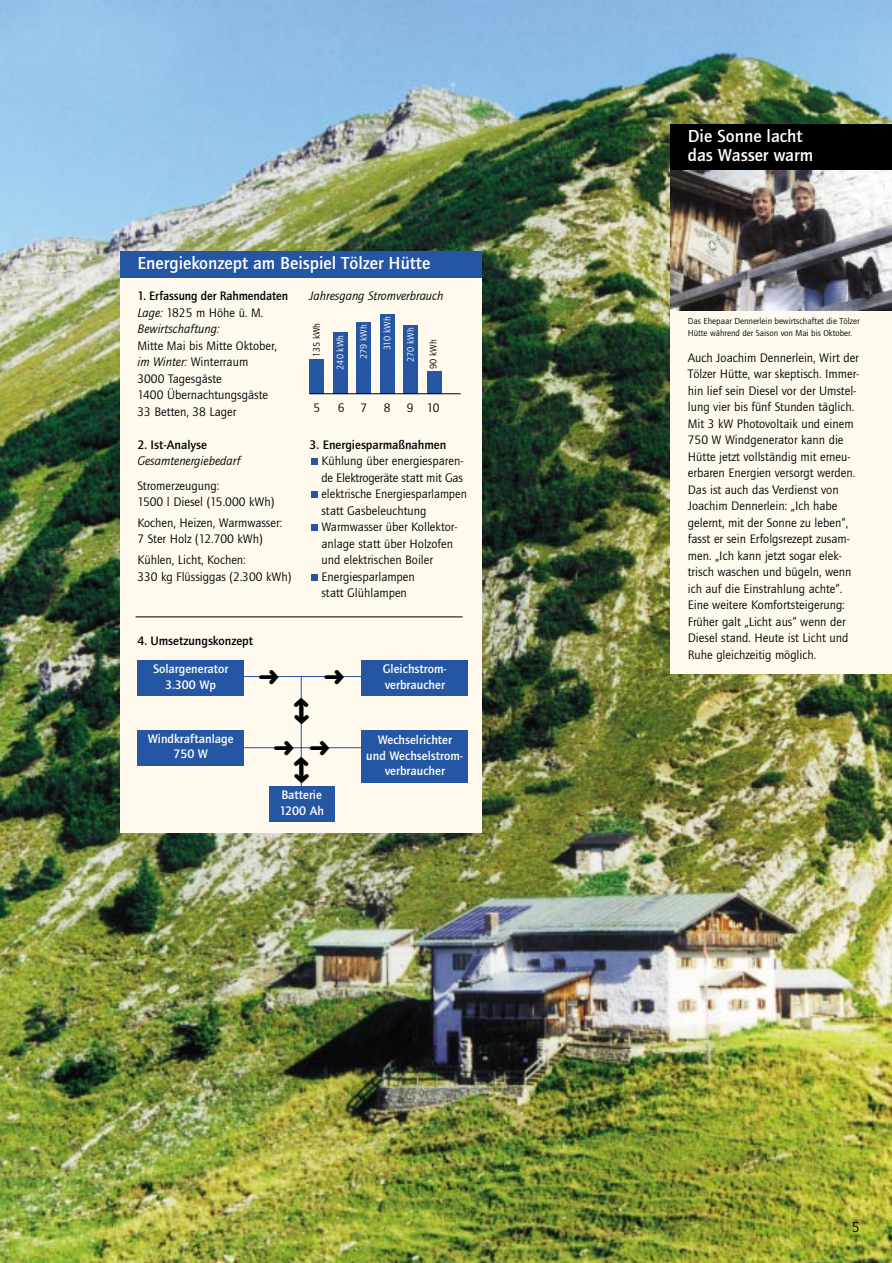
<style>
.page{position:relative;width:892px;height:1263px;background:#fff}
.page>*{position:absolute;margin:0;border:0;box-sizing:border-box;transform-origin:0 0}
.t1{font:500 18px/19.5px "Quay Sans";color:#fff}
.t2{font:15px "Quay Sans";color:#000}
.t3{font:12.75px/16.5px "Quay Sans";color:#000}
.t4{font:500 12.75px/15.3px "Quay Sans";color:#fff;text-align:center}
.t5{font:500 12.75px/16.5px "Quay Sans";color:#000}
.t6{font:italic 12.75px "Quay Sans";color:#000}
.t7{font:9.75px "Quay Sans";color:#fff}
.t8{font:9.75px "Quay Sans";color:#000}
.t9{font:9px/12px "Quay Sans";color:#000}
.s1{font-weight:400;font-style:italic}
.s2{font-weight:400}
.s3{font-style:italic}
</style>
<div class="page">
<img style="left:0;top:0;width:891px;height:1263px">
<svg style="left:294px;top:698px;width:14px;height:26px"></svg>
<svg style="left:274px;top:741px;width:55px;height:42px;background:#f5f2ea"></svg>
<svg style="left:259px;top:670px;width:19px;height:14px"></svg>
<svg style="left:324px;top:670px;width:20px;height:14px"></svg>
<h1 class="t1" style="left:137px;top:255px;width:294px">Energiekonzept am Beispiel Tölzer Hütte</h1>
<p class="t5" style="left:137px;top:289px;width:152px">1. Erfassung der Rahmendaten<br><span class="s1">Lage:</span> <span class="s2">1825 m Höhe ü. M.<br></span><span class="s1">Bewirtschaftung:</span></p>
<p class="t3" style="left:137px;top:338px;width:141px">Mitte Mai bis Mitte Oktober, <span class="s3">im Winter:</span> Winterraum<br>3000 Tagesgäste<br>1400 Übernachtungsgäste<br>33 Betten, 38 Lager</p>
<p class="t5" style="left:137px;top:437px;width:71px">2. Ist-Analyse</p>
<p class="t6" style="left:137px;top:456px;width:104px">Gesamtenergiebedarf</p>
<p class="t3" style="left:137px;top:478px;width:138px">Stromerzeugung:<br>1500 l Diesel (15.000 kWh)</p>
<p class="t3" style="left:137px;top:516px;width:146px">Kochen, Heizen, Warmwasser:<br>7 Ster Holz (12.700 kWh)</p>
<p class="t3" style="left:137px;top:553px;width:155px">Kühlen, Licht, Kochen:<br>330 kg Flüssiggas (2.300 kWh)</p>
<p class="t6" style="left:309px;top:291px;width:135px">Jahresgang Stromverbrauch</p>
<p class="t7" style="left:336px;top:370px;width:36px;rotate:-90deg">240 kWh</p>
<p class="t7" style="left:360px;top:359px;width:36px;rotate:-90deg">279 kWh</p>
<p class="t7" style="left:383px;top:350px;width:35px;rotate:-90deg">310 kWh</p>
<p class="t7" style="left:407px;top:362px;width:36px;rotate:-90deg">270 kWh</p>
<p class="t8" style="left:429px;top:369px;width:31px;rotate:-90deg">90 kWh</p>
<p class="t8" style="left:313px;top:357px;width:36px;rotate:-90deg">135 kWh</p>
<p class="t3" style="left:313px;top:401px;width:8px">5</p>
<p class="t3" style="left:338px;top:401px;width:8px">6</p>
<p class="t3" style="left:360px;top:401px;width:8px">7</p>
<p class="t3" style="left:384px;top:401px;width:8px">8</p>
<p class="t3" style="left:407px;top:401px;width:34px">9 10</p>
<p class="t5" style="left:309px;top:437px;width:138px">3. Energiesparmaßnahmen</p>
<p class="t3" style="left:321px;top:454px;width:147px">Kühlung über energiesparen&shy;de Elektrogeräte statt mit Gas elektrische Energiesparlampen statt Gasbeleuchtung<br>Warmwasser über Kollektor&shy;anlage statt über Holzofen und elektrischen Boiler<br>Energiesparlampen<br>statt Glühlampen</p>
<p class="t5" style="left:137px;top:634px;width:117px">4. Umsetzungskonzept</p>
<p class="t4" style="left:153px;top:663px;width:77px">Solargenerator<br>3.300 Wp</p>
<p class="t4" style="left:148px;top:732px;width:87px">Windkraftanlage<br>750 W</p>
<p class="t4" style="left:279px;top:789px;width:46px;text-align:left">Batterie<br>1200 Ah</p>
<p class="t4" style="left:382px;top:663px;width:66px;text-align:left">Gleichstrom&shy;verbraucher</p>
<p class="t4" style="left:366px;top:734px;width:98px">Wechselrichter und Wechselstrom&shy;verbraucher</p>
<h1 class="t1" style="left:687px;top:128px;width:127px">Die Sonne lacht das Wasser warm</h1>
<p class="t9" style="left:687px;top:316px;width:173px">Das Ehepaar Dennerlein bewirtschaftet die Tölzer<br>Hütte während der Saison von Mai bis Oktober.</p>
<p class="t3" style="left:687px;top:350px;width:173px">Auch Joachim Dennerlein, Wirt der<br>Tölzer Hütte, war skeptisch. Immer&shy;hin lief sein Diesel vor der Umstel&shy;lung vier bis fünf Stunden täglich.<br>Mit 3 kW Photovoltaik und einem<br>750 W Windgenerator kann die<br>Hütte jetzt vollständig mit erneu&shy;erbaren Energien versorgt werden.<br>Das ist auch das Verdienst von<br>Joachim Dennerlein: „Ich habe gelernt, mit der Sonne zu leben“, fasst er sein Erfolgsrezept zusam&shy;men. „Ich kann jetzt sogar elek&shy;trisch waschen und bügeln, wenn ich auf die Einstrahlung achte“.<br>Eine weitere Komfortsteigerung:<br>Früher galt „Licht aus“ wenn der<br>Diesel stand. Heute ist Licht und<br>Ruhe gleichzeitig möglich.</p>
<p class="t2" style="left:851px;top:1221px;width:9px">5</p>
</div>
